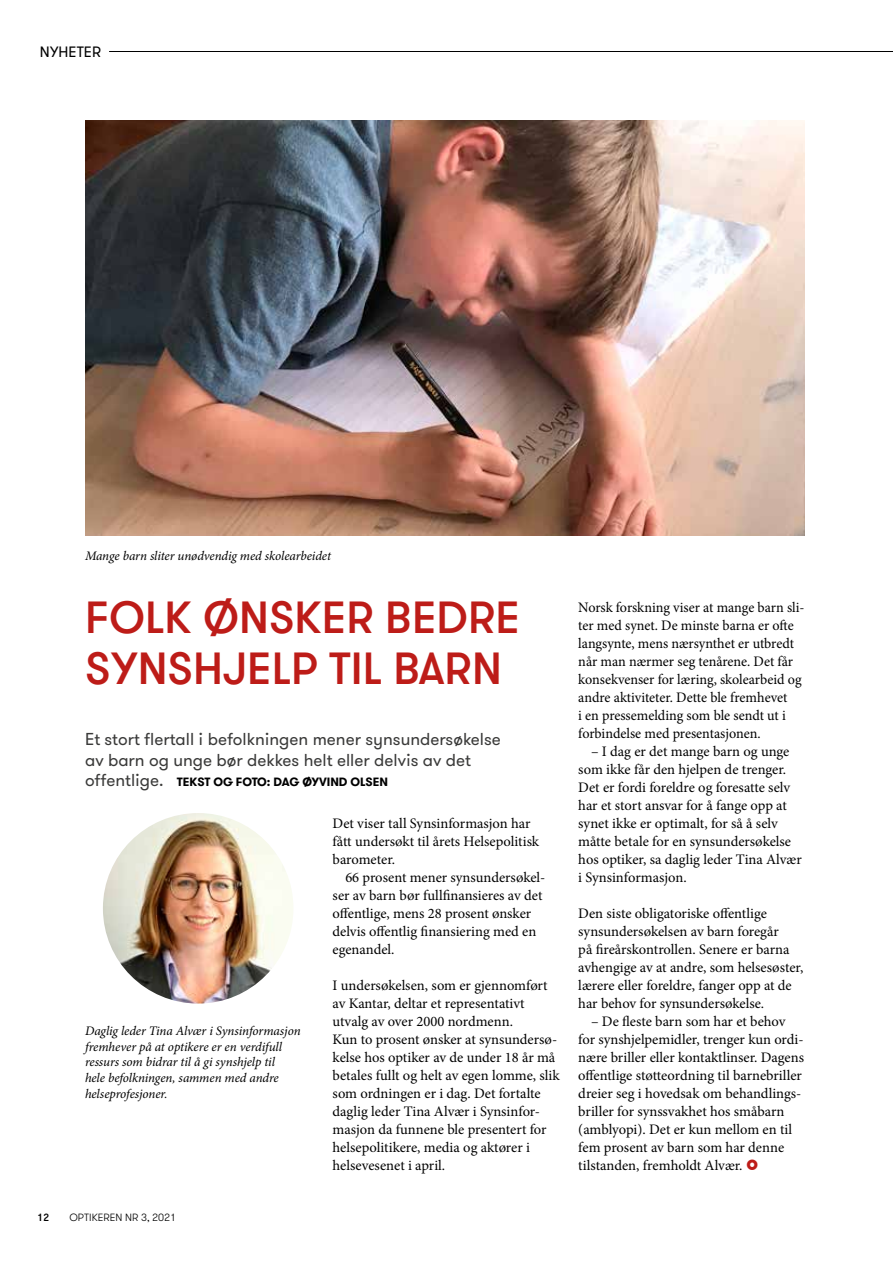
<style>
.page{position:relative;width:893px;height:1263px;background:#fff}
.page>*{position:absolute;margin:0;border:0;box-sizing:border-box;transform-origin:0 0}
.t1{font:500 45px/51px "GT Walsheim";color:#bd1c18}
.t2{font:17.25px/20.7px "GT Walsheim";color:#3a3a39}
.t3{font:15px "GT Walsheim";color:#000}
.t4{font:14.55px/18px "Minion Pro";color:#000}
.t5{font:italic 13.05px/15.6px "Minion Pro";letter-spacing:-.005em;color:#000}
.t6{font:700 12px "GT Walsheim";color:#000}
.t7{font:300 10.5px "GT Walsheim";color:#000}
.t8{font:500 10.5px "GT Walsheim";color:#000}
.s1{font-weight:400;font-size:17.25px;color:#3a3a39}
</style>
<div class="page">
<hr style="left:109px;top:51px;width:784px;height:1px;background:#000">
<img style="left:86px;top:120px;width:719px;height:415px">
<img style="left:103px;top:813px;width:190px;height:190px;border-radius:95px">
<p class="t3" style="left:40px;top:42px;width:63px">NYHETER</p>
<p class="t5" style="left:85px;top:548px;width:248px">Mange barn sliter unødvendig med skolearbeidet</p>
<h1 class="t1" style="left:85px;top:591px;width:436px">FOLK ØNSKER BEDRE<br>SYNSHJELP TIL BARN</h1>
<p class="t2" style="left:85px;top:728px;width:417px">Et stort flertall i befolkningen mener synsundersøkelse av barn og unge bør dekkes helt eller delvis av det</p>
<p class="t6" style="left:85px;top:774px;width:305px"><span class="s1">offentlige.</span> TEKST OG FOTO: DAG ØYVIND OLSEN</p>
<p class="t4" style="left:333px;top:814px;width:208px">Det viser tall Synsinformasjon har fått undersøkt til årets Helsepolitisk barometer.</p>
<p class="t4" style="left:333px;top:868px;width:214px;text-indent:13px">66 prosent mener synsundersøkel&shy;ser av barn bør fullfinansieres av det offentlige, mens 28 prosent ønsker delvis offentlig finansiering med en egenandel.</p>
<p class="t4" style="left:333px;top:976px;width:229px">I undersøkelsen, som er gjennomført av Kantar, deltar et representativt utvalg av over 2000 nordmenn.<br>Kun to prosent ønsker at synsundersø&shy;kelse hos optiker av de under 18 år må betales fullt og helt av egen lomme, slik som ordningen er i dag. Det fortalte daglig leder Tina Alvær i Synsinfor&shy;masjon da funnene ble presentert for helsepolitikere, media og aktører i helsevesenet i april.</p>
<p class="t5" style="left:85px;top:1023px;width:217px">Daglig leder Tina Alvær i Synsinformasjon fremhever på at optikere er en verdifull ressurs som bidrar til å gi synshjelp til<br>hele befolkningen, sammen med andre helseprofesjoner.</p>
<p class="t8" style="left:37px;top:1210px;width:14px">12</p>
<p class="t7" style="left:70px;top:1210px;width:108px">OPTIKEREN NR 3, 2021</p>
<p class="t4" style="left:578px;top:598px;width:228px">Norsk forskning viser at mange barn sli&shy;ter med synet. De minste barna er ofte langsynte, mens nærsynthet er utbredt når man nærmer seg tenårene. Det får konsekvenser for læring, skolearbeid og andre aktiviteter. Dette ble fremhevet<br>i en pressemelding som ble sendt ut i forbindelse med presentasjonen.</p>
<p class="t4" style="left:578px;top:742px;width:225px;text-indent:13px">– I dag er det mange barn og unge som ikke får den hjelpen de trenger.<br>Det er fordi foreldre og foresatte selv har et stort ansvar for å fange opp at synet ikke er optimalt, for så å selv måtte betale for en synsundersøkelse hos optiker, sa daglig leder Tina Alvær i Synsinformasjon.</p>
<p class="t4" style="left:578px;top:904px;width:226px">Den siste obligatoriske offentlige synsundersøkelsen av barn foregår<br>på fireårskontrollen. Senere er barna avhengige av at andre, som helsesøster, lærere eller foreldre, fanger opp at de har behov for synsundersøkelse.</p>
<p class="t4" style="left:578px;top:1012px;width:227px;text-indent:13px">– De fleste barn som har et behov for synshjelpemidler, trenger kun ordi&shy;nære briller eller kontaktlinser. Dagens offentlige støtteordning til barnebriller dreier seg i hovedsak om behandlings&shy;briller for synssvakhet hos småbarn (amblyopi). Det er kun mellom en til fem prosent av barn som har denne tilstanden, fremholdt Alvær.</p>
</div>
